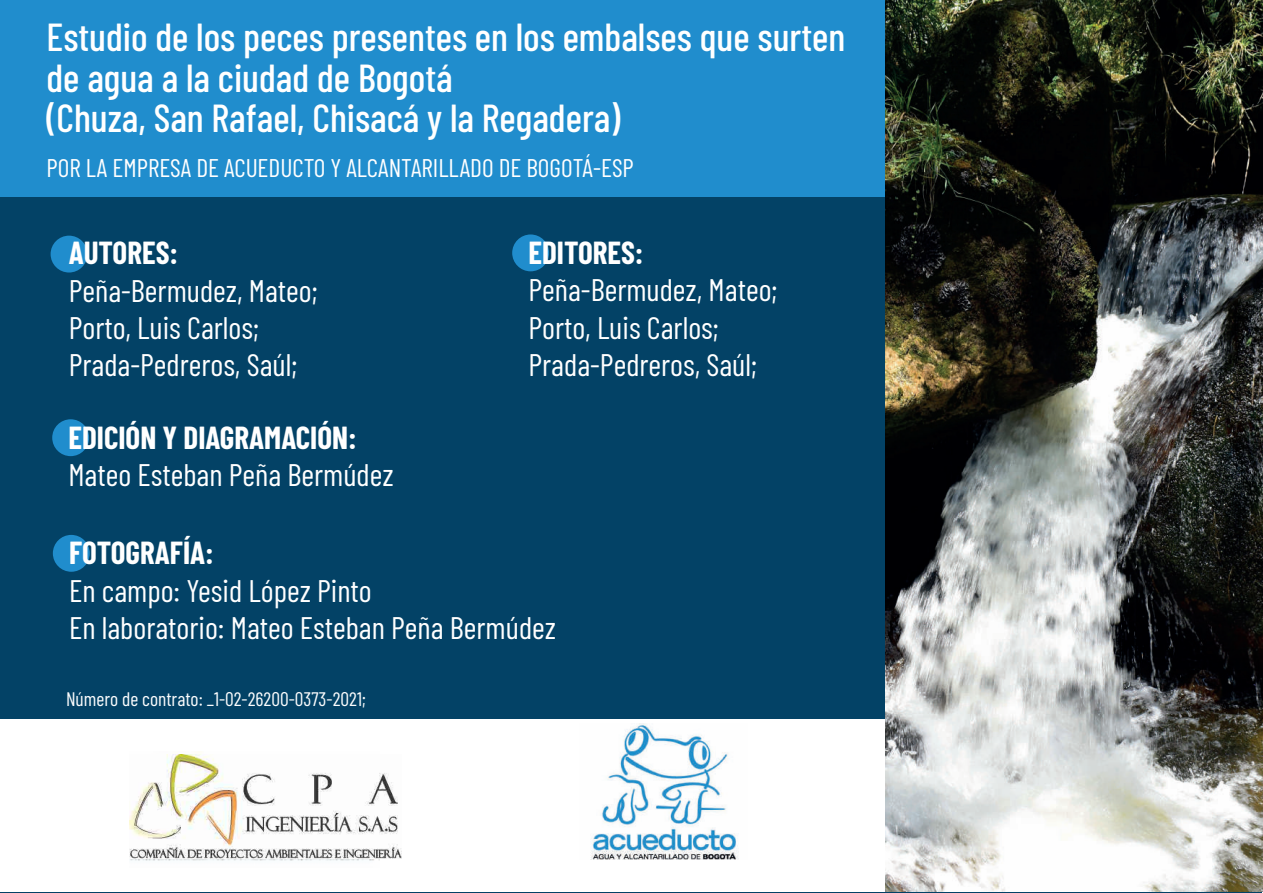
<style>
.page{position:relative;width:1263px;height:893px;background:#fff}
.page>*{position:absolute;margin:0;border:0;box-sizing:border-box;transform-origin:0 0}
.t1{font:500 39px/40.5px "Barlow Condensed";color:#fff}
.t2{font:31.05px/37.3px "Barlow Condensed";color:#fff}
.t3{font:700 31.05px "Barlow Condensed";color:#fff}
.t4{font:25.5px "Barlow Condensed";color:#fff}
.t5{font:19.5px "Barlow Condensed";color:#fbfcfd}
</style>
<div class="page">
<div style="left:0;top:0;width:1261px;height:893px;background:#034266"></div>
<div style="left:0;top:0;width:885px;height:197px;background:#208dcd"></div>
<div style="left:0;top:719px;width:885px;height:173px;background:#fff"></div>
<div style="left:512px;top:234px;width:37px;height:37px;background:#208dcd;border-radius:50%"></div>
<div style="left:51px;top:236px;width:36px;height:36px;background:#208dcd;border-radius:50%"></div>
<div style="left:53px;top:535px;width:37px;height:37px;background:#208dcd;border-radius:50%"></div>
<div style="left:52px;top:419px;width:37px;height:37px;background:#208dcd;border-radius:50%"></div>
<img style="left:885px;top:0;width:378px;height:892px">
<img style="left:591px;top:724px;width:148px;height:135px">
<img style="left:130px;top:751px;width:250px;height:110px">
<img style="left:130px;top:754px;width:272px;height:105px">
<p class="t1" style="left:47px;top:14px;width:800px">Estudio de los peces presentes en los embalses que surten de agua a la ciudad de Bogotá<br>(Chuza, San Rafael, Chisacá y la Regadera)</p>
<p class="t4" style="left:47px;top:150px;width:589px">POR LA EMPRESA DE ACUEDUCTO Y ALCANTARILLADO DE BOGOTÁ-ESP</p>
<p class="t3" style="left:69px;top:231px;width:111px">AUTORES:</p>
<p class="t2" style="left:69px;top:270px;width:251px">Peña-Bermudez, Mateo;<br>Porto, Luis Carlos;<br>Prada-Pedreros, Saúl;</p>
<p class="t3" style="left:68px;top:415px;width:290px">EDICIÓN Y DIAGRAMACIÓN:</p>
<p class="t2" style="left:68px;top:454px;width:327px">Mateo Esteban Peña Bermúdez</p>
<p class="t3" style="left:528px;top:231px;width:117px">EDITORES:</p>
<p class="t2" style="left:528px;top:269px;width:251px">Peña-Bermudez, Mateo;</p>
<p class="t2" style="left:528px;top:306px;width:230px">Porto, Luis Carlos;<br>Prada-Pedreros, Saúl;</p>
<p class="t3" style="left:69px;top:531px;width:146px">FOTOGRAFÍA:</p>
<p class="t2" style="left:69px;top:569px;width:488px">En campo: Yesid López Pinto<br>En laboratorio: Mateo Esteban Peña Bermúdez</p>
<p class="t5" style="left:66px;top:685px;width:301px">Número de contrato: _1-02-26200-0373-2021;</p>
</div>
